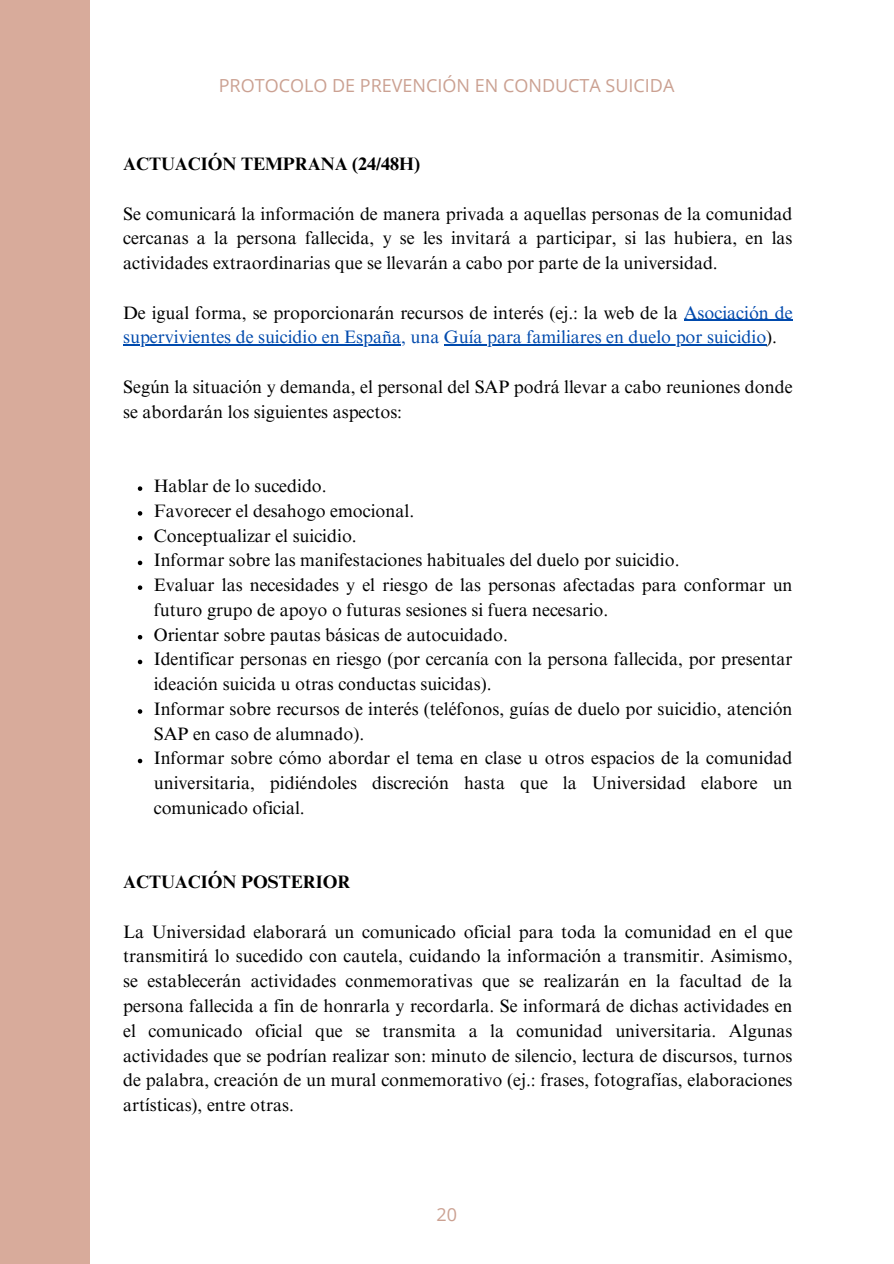
<style>
.page{position:relative;width:894px;height:1264px;background:#fff}
.page>*{position:absolute;margin:0;border:0;box-sizing:border-box;transform-origin:0 0}
.t1{font:18px/24.8px "Times NRMT Pro";color:#000;text-align:justify}
.t2{font:18px/24.8px "Times NRMT Pro";color:#004aad}
.t3{font:700 18px "Times NRMT Pro";color:#000}
.t4{font:18px "Open Sans";color:#cba192}
.s1{color:#000}
</style>
<div class="page">
<div style="left:0;top:0;width:89px;height:1263px;background:#d8ab9b"></div>
<hr style="left:683px;top:320px;width:109px;height:1px;background:#004aad">
<hr style="left:123px;top:344px;width:278px;height:2px;background:#004aad">
<hr style="left:444px;top:344px;width:322px;height:2px;background:#004aad">
<svg style="left:138px;top:486px;width:4px;height:5px"></svg>
<svg style="left:138px;top:511px;width:4px;height:4px"></svg>
<svg style="left:138px;top:536px;width:4px;height:4px"></svg>
<svg style="left:138px;top:560px;width:4px;height:5px"></svg>
<svg style="left:138px;top:585px;width:4px;height:5px"></svg>
<svg style="left:138px;top:635px;width:4px;height:4px"></svg>
<svg style="left:138px;top:659px;width:4px;height:5px"></svg>
<svg style="left:138px;top:709px;width:4px;height:4px"></svg>
<svg style="left:138px;top:758px;width:4px;height:5px"></svg>
<h2 class="t4" style="left:219px;top:73px;width:457px">PROTOCOLO DE PREVENCIÓN EN CONDUCTA SUICIDA</h2>
<p class="t3" style="left:123px;top:157px;width:298px">ACTUACIÓN TEMPRANA (24/48H)</p>
<p class="t1" style="left:123px;top:203px;width:670px">Se comunicará la información de manera privada a aquellas personas de la comunidad cercanas a la persona fallecida, y se les invitará a participar, si las hubiera, en las actividades extraordinarias que se llevarán a cabo por parte de la universidad.</p>
<p class="t2" style="left:123px;top:302px;width:670px"><span class="s1">De igual forma, se proporcionarán recursos de interés (ej.: la web de la</span> Asociación de supervivientes de suicidio en España, una Guía para familiares en duelo por suicidio<span class="s1">).</span></p>
<p class="t1" style="left:123px;top:376px;width:670px">Según la situación y demanda, el personal del SAP podrá llevar a cabo reuniones donde se abordarán los siguientes aspectos:</p>
<p class="t1" style="left:154px;top:475px;width:640px;text-align:left">Hablar de lo sucedido.<br>Favorecer el desahogo emocional.<br>Conceptualizar el suicidio.<br>Informar sobre las manifestaciones habituales del duelo por suicidio.<br>Evaluar las necesidades y el riesgo de las personas afectadas para conformar un futuro grupo de apoyo o futuras sesiones si fuera necesario.<br>Orientar sobre pautas básicas de autocuidado.<br>Identificar personas en riesgo (por cercanía con la persona fallecida, por presentar ideación suicida u otras conductas suicidas).<br>Informar sobre recursos de interés (teléfonos, guías de duelo por suicidio, atención SAP en caso de alumnado).<br>Informar sobre cómo abordar el tema en clase u otros espacios de la comunidad universitaria, pidiéndoles discreción hasta que la Universidad elabore un comunicado oficial.</p>
<p class="t3" style="left:123px;top:875px;width:229px">ACTUACIÓN POSTERIOR</p>
<p class="t1" style="left:123px;top:921px;width:670px">La Universidad elaborará un comunicado oficial para toda la comunidad en el que transmitirá lo sucedido con cautela, cuidando la información a transmitir. Asimismo, se establecerán actividades conmemorativas que se realizarán en la facultad de la persona fallecida a fin de honrarla y recordarla. Se informará de dichas actividades en el comunicado oficial que se transmita a la comunidad universitaria. Algunas actividades que se podrían realizar son: minuto de silencio, lectura de discursos, turnos de palabra, creación de un mural conmemorativo (ej.: frases, fotografías, elaboraciones artísticas), entre otras.</p>
<p class="t4" style="left:436px;top:1201px;width:22px">20</p>
</div>
